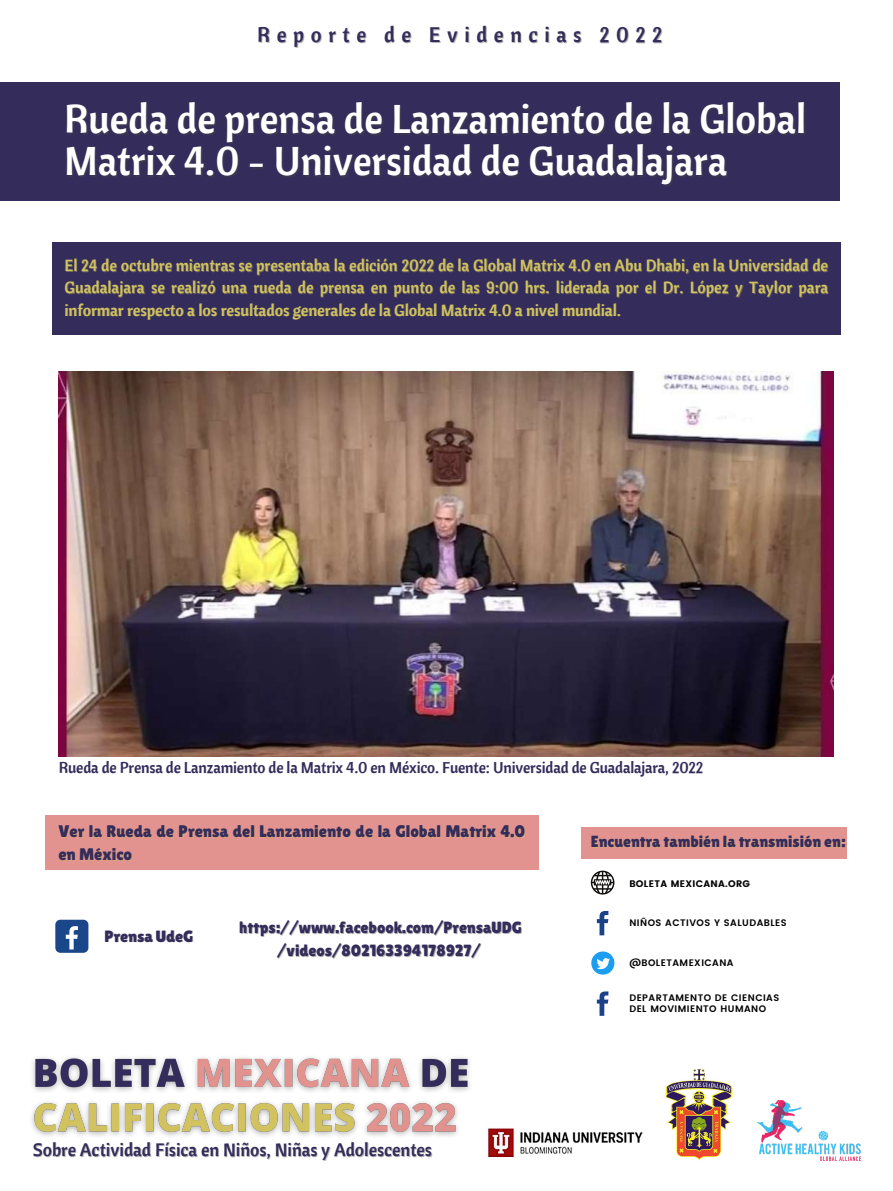
<style>
.page{position:relative;width:893px;height:1191px;background:#fff}
.page>*{position:absolute;margin:0;border:0;box-sizing:border-box;transform-origin:0 0}
.t1{font:39.9px/42.2px "Cantora One";color:#fff}
.t2{font:21px "Cantora One";letter-spacing:.315em;color:#342c5a}
.t3{font:17.92px "Cantora One";color:#342c5a}
.t4{font:16.8px/23.3px "Lilita One";color:#342c5a}
.t5{font:16.24px/22.5px "Lilita One";color:#342c5a;text-align:center}
.t6{font:16.1px/22.3px "Cantora One";color:#d0c360;text-align:justify}
.t7{font:16.1px "Lilita One";color:#342c5a}
.t8{font:15.5px "Cantora One";letter-spacing:-.01em;color:#342c5a}
.t9{font:600 9.45px/11px "Poppins";letter-spacing:.05em;color:#000}
.s1{color:rgb(68 68 68/.4)}
</style>
<div class="page">
<img style="left:758px;top:1100px;width:102px;height:60px">
<img style="left:665px;top:1068px;width:68px;height:92px">
<img style="left:487px;top:1128px;width:156px;height:30px">
<img style="left:59px;top:371px;width:775px;height:385px">
<div style="left:0;top:82px;width:839px;height:119px;background:#342c5a"></div>
<div style="left:52px;top:242px;width:788px;height:93px;background:#342c5a"></div>
<img style="left:31px;top:1057px;width:439px;height:80px">
<svg style="left:591px;top:951px;width:23px;height:23px"></svg>
<svg style="left:591px;top:870px;width:23px;height:24px"></svg>
<svg style="left:597px;top:911px;width:11px;height:24px"></svg>
<div style="left:55px;top:919px;width:33px;height:33px;background:#1a4789;border-radius:5px"></div>
<svg style="left:66px;top:926px;width:12px;height:23px"></svg>
<div style="left:45px;top:815px;width:493px;height:54px;background:#e29390"></div>
<div style="left:581px;top:827px;width:265px;height:31px;background:#e29390"></div>
<svg style="left:597px;top:991px;width:11px;height:24px"></svg>
<h2 class="t2" style="left:257px;top:21px;width:406px">Reporte de Evidencias 2022</h2>
<h1 class="t1" style="left:64px;top:97px;width:743px">Rueda de prensa de Lanzamiento de la Global<br>Matrix 4.0 - Universidad de Guadalajara</h1>
<p class="t6" style="left:65px;top:254px;width:765px">El 24 de octubre mientras se presentaba la edición 2022 de la Global Matrix 4.0 en Abu Dhabi, en la Universidad de Guadalajara se realizó una rueda de prensa en punto de las 9:00 hrs. liderada por el Dr. López y Taylor para informar respecto a los resultados generales de la Global Matrix 4.0 a nivel mundial.</p>
<p class="t8" style="left:59px;top:757px;width:646px">Rueda de Prensa de Lanzamiento de la Matrix 4.0 en México. Fuente: Universidad de Guadalajara, 2022</p>
<p class="t4" style="left:58px;top:819px;width:468px">Ver la Rueda de Prensa del Lanzamiento de la Global Matrix 4.0 en México</p>
<p class="t5" style="left:105px;top:924px;width:90px">Prensa UdeG</p>
<p class="t5" style="left:239px;top:916px;width:284px">https://www.facebook.com/PrensaUDG /videos/802163394178927/</p>
<p class="t3" style="left:34px;top:1138px;width:400px"><span class="s1">S</span>obre Actividad Física en Niños, Niñas y Adolescentes</p>
<p class="t7" style="left:591px;top:832px;width:256px">Encuentra también la transmisión en:</p>
<p class="t9" style="left:629px;top:878px;width:122px">BOLETA MEXICANA.ORG</p>
<p class="t9" style="left:629px;top:917px;width:159px">NIÑOS ACTIVOS Y SALUDABLES</p>
<p class="t9" style="left:629px;top:957px;width:106px">@BOLETAMEXICANA</p>
<p class="t9" style="left:629px;top:992px;width:151px">DEPARTAMENTO DE CIENCIAS<br>DEL MOVIMIENTO HUMANO</p>
</div>
